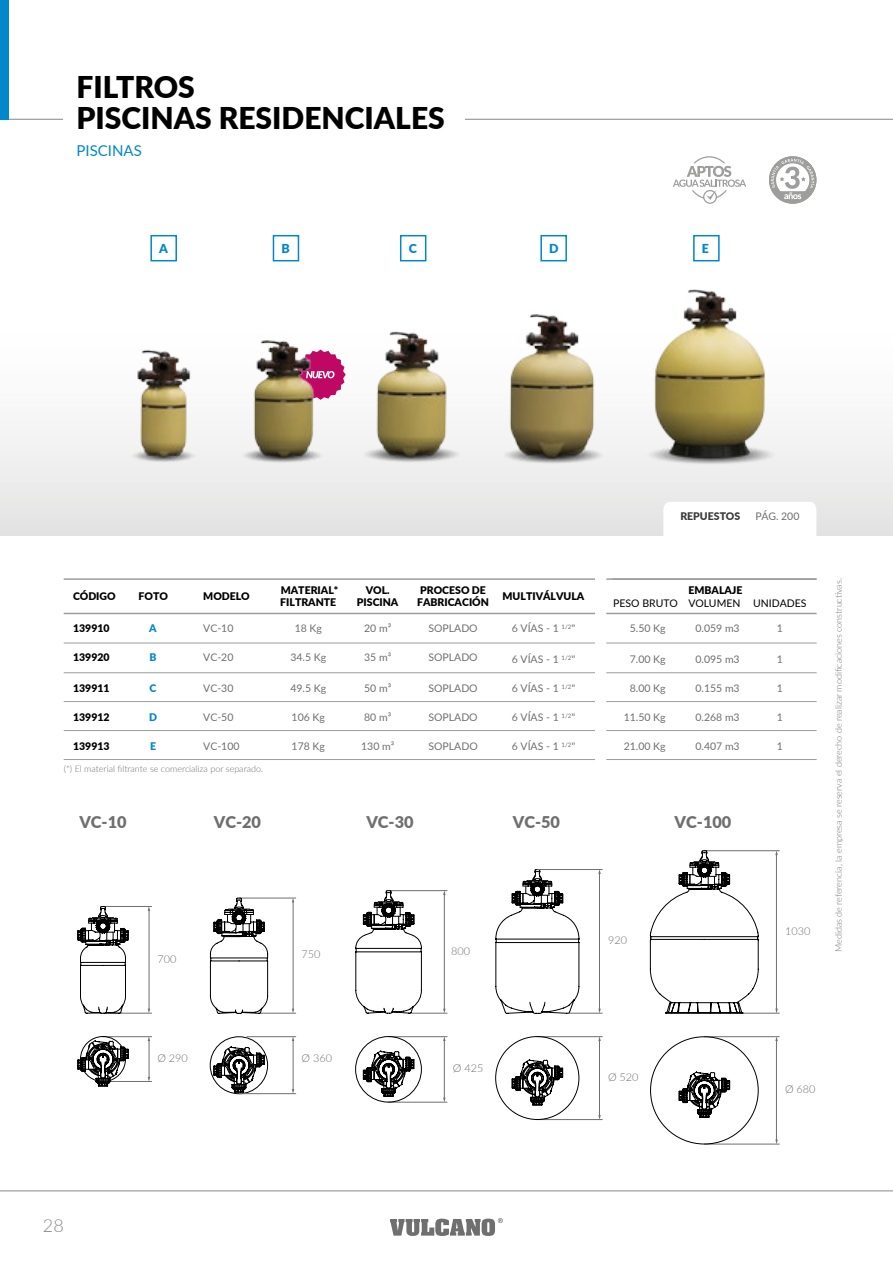
<style>
.page{position:relative;width:893px;height:1263px;background:#fff}
.page>*{position:absolute;margin:0;border:0;box-sizing:border-box;transform-origin:0 0}
.t1{font:900 30px/31.5px "Lato";color:#000}
.t2{font:300 18px "Lato";color:#878787}
.t3{font:900 16.2px "Lato";color:#706f6f}
.t4{font:15px "Lato";color:#0087cc}
.t5{font:900 12.45px "Lato";color:#0087cc}
.t6{font:300 10.8px "Lato";color:#706f6f}
.t7{font:10.5px "Lato";color:#706f6f}
.t8{font:900 10.5px/12.6px "Lato";color:#000}
.t9{font:10.5px "Lato";color:#000}
.t10{font:900 10.5px "Lato";color:#3c3c3b}
.t11{font:900 10.5px "Lato";color:#0087cc}
.t12{font:300 9px "Lato";color:#706f6f}
</style>
<div class="page">
<div style="left:0;top:0;width:893px;height:535px;background:linear-gradient(to bottom,#fff,#f0f0f0)"></div>
<img style="left:41px;top:259px;width:119px;height:245px">
<img style="left:160px;top:259px;width:240px;height:245px">
<img style="left:290px;top:260px;width:141px;height:245px">
<img style="left:431px;top:260px;width:245px;height:245px">
<img style="left:589px;top:254px;width:245px;height:245px">
<svg style="left:390px;top:1218px;width:113px;height:18px"></svg>
<hr style="left:0;top:119px;width:893px;height:1px;background:#878787">
<hr style="left:0;top:1190px;width:893px;height:1px;background:#878787">
<svg style="left:663px;top:502px;width:153px;height:34px"></svg>
<div style="left:64px;top:73px;width:401px;height:86px;background:#fff"></div>
<div style="left:150px;top:235px;width:27px;height:26px;border:2px solid #0087cc"></div>
<div style="left:273px;top:235px;width:26px;height:26px;border:2px solid #0087cc"></div>
<div style="left:400px;top:235px;width:26px;height:26px;border:2px solid #0087cc"></div>
<div style="left:540px;top:235px;width:27px;height:26px;border:2px solid #0087cc"></div>
<div style="left:693px;top:235px;width:27px;height:26px;border:2px solid #0087cc"></div>
<hr style="left:64px;top:643px;width:531px;height:1px;background:#9d9d9c">
<hr style="left:64px;top:672px;width:531px;height:1px;background:#9d9d9c">
<hr style="left:64px;top:701px;width:531px;height:1px;background:#9d9d9c">
<hr style="left:64px;top:730px;width:531px;height:1px;background:#9d9d9c">
<hr style="left:64px;top:759px;width:531px;height:1px;background:#9d9d9c">
<hr style="left:64px;top:613px;width:531px;height:1px;background:#9d9d9c">
<hr style="left:64px;top:578px;width:531px;height:2px;background:#9d9d9c">
<hr style="left:606px;top:643px;width:211px;height:1px;background:#9d9d9c">
<hr style="left:606px;top:672px;width:211px;height:1px;background:#9d9d9c">
<hr style="left:606px;top:701px;width:211px;height:1px;background:#9d9d9c">
<hr style="left:606px;top:730px;width:211px;height:1px;background:#9d9d9c">
<hr style="left:606px;top:759px;width:211px;height:1px;background:#9d9d9c">
<hr style="left:606px;top:613px;width:211px;height:1px;background:#9d9d9c">
<hr style="left:606px;top:578px;width:211px;height:2px;background:#9d9d9c">
<hr style="left:741px;top:1013px;width:38px;height:1px;background:#706f6f">
<hr style="left:704px;top:850px;width:75px;height:1px;background:#706f6f">
<hr style="left:776px;top:854px;width:1px;height:155px;background:#706f6f">
<svg style="left:775px;top:850px;width:3px;height:5px"></svg>
<hr style="left:704px;top:1144px;width:75px;height:1px;background:#706f6f">
<hr style="left:704px;top:1036px;width:75px;height:1px;background:#706f6f">
<hr style="left:776px;top:1040px;width:1px;height:100px;background:#706f6f">
<svg style="left:775px;top:1036px;width:3px;height:5px"></svg>
<svg style="left:775px;top:1139px;width:3px;height:5px"></svg>
<hr style="left:391px;top:890px;width:56px;height:1px;background:#706f6f">
<hr style="left:444px;top:894px;width:1px;height:115px;background:#706f6f">
<svg style="left:443px;top:890px;width:3px;height:5px"></svg>
<svg style="left:383px;top:899px;width:65px;height:204px"></svg>
<svg style="left:77px;top:890px;width:345px;height:212px"></svg>
<svg style="left:495px;top:850px;width:264px;height:294px"></svg>
<div style="left:0;top:0;width:9px;height:119px;background:#0087cc"></div>
<svg style="left:769px;top:156px;width:47px;height:48px"></svg>
<svg style="left:673px;top:156px;width:73px;height:48px"></svg>
<h1 class="t1" style="left:77px;top:69px;width:370px">FILTROS<br>PISCINAS RESIDENCIALES</h1>
<h3 class="t4" style="left:77px;top:139px;width:67px">PISCINAS</h3>
<p class="t5" style="left:159px;top:239px;width:10px">A</p>
<p class="t5" style="left:282px;top:239px;width:10px">B</p>
<p class="t5" style="left:409px;top:239px;width:10px">C</p>
<p class="t5" style="left:549px;top:239px;width:11px">D</p>
<p class="t5" style="left:702px;top:239px;width:9px">E</p>
<p class="t8" style="left:73px;top:589px;width:44px">CÓDIGO</p>
<p class="t8" style="left:73px;top:622px;width:38px">139910</p>
<p class="t8" style="left:73px;top:651px;width:38px">139920</p>
<p class="t8" style="left:73px;top:681px;width:38px">139911</p>
<p class="t8" style="left:73px;top:710px;width:38px">139912</p>
<p class="t8" style="left:73px;top:739px;width:38px">139913</p>
<p class="t8" style="left:139px;top:589px;width:31px">FOTO</p>
<p class="t8" style="left:203px;top:589px;width:48px">MODELO</p>
<p class="t11" style="left:149px;top:620px;width:9px">A</p>
<p class="t11" style="left:150px;top:649px;width:9px">B</p>
<p class="t11" style="left:150px;top:680px;width:8px">C</p>
<p class="t11" style="left:149px;top:709px;width:9px">D</p>
<p class="t11" style="left:150px;top:738px;width:8px">E</p>
<p class="t7" style="left:203px;top:621px;width:32px">VC-10</p>
<p class="t7" style="left:203px;top:650px;width:32px">VC-20</p>
<p class="t7" style="left:203px;top:681px;width:32px">VC-30</p>
<p class="t7" style="left:203px;top:710px;width:32px">VC-50</p>
<p class="t7" style="left:203px;top:739px;width:38px">VC-100</p>
<p class="t12" style="left:64px;top:762px;width:201px">(*) El material filtrante se comercializa por separado.</p>
<p class="t8" style="left:280px;top:583px;width:60px">MATERIAL*<br>FILTRANTE</p>
<p class="t8" style="left:417px;top:583px;width:73px">PROCESO DE<br>FABRICACIÓN</p>
<p class="t8" style="left:503px;top:589px;width:83px">MULTIVÁLVULA</p>
<p class="t8" style="left:357px;top:583px;width:43px;text-align:center">VOL.<br>PISCINA</p>
<p class="t7" style="left:364px;top:621px;width:29px">20 m³</p>
<p class="t7" style="left:364px;top:650px;width:29px">35 m³</p>
<p class="t7" style="left:364px;top:681px;width:29px">50 m³</p>
<p class="t7" style="left:364px;top:710px;width:29px">80 m³</p>
<p class="t7" style="left:361px;top:739px;width:35px">130 m³</p>
<p class="t7" style="left:512px;top:621px;width:65px">6 VÍAS - 1 <sup>1/2</sup>"</p>
<p class="t7" style="left:512px;top:652px;width:65px">6 VÍAS - 1 <sup>1/2</sup>"</p>
<p class="t7" style="left:512px;top:681px;width:65px">6 VÍAS - 1 <sup>1/2</sup>"</p>
<p class="t7" style="left:512px;top:710px;width:65px">6 VÍAS - 1 <sup>1/2</sup>"</p>
<p class="t7" style="left:512px;top:739px;width:65px">6 VÍAS - 1 <sup>1/2</sup>"</p>
<p class="t7" style="left:428px;top:621px;width:51px">SOPLADO</p>
<p class="t7" style="left:428px;top:650px;width:51px">SOPLADO</p>
<p class="t7" style="left:428px;top:681px;width:51px">SOPLADO</p>
<p class="t7" style="left:428px;top:710px;width:51px">SOPLADO</p>
<p class="t7" style="left:428px;top:739px;width:51px">SOPLADO</p>
<p class="t7" style="left:295px;top:621px;width:29px">18 Kg</p>
<p class="t7" style="left:290px;top:650px;width:37px">34.5 Kg</p>
<p class="t7" style="left:290px;top:681px;width:37px">49.5 Kg</p>
<p class="t7" style="left:292px;top:710px;width:35px">106 Kg</p>
<p class="t7" style="left:292px;top:739px;width:35px">178 Kg</p>
<p class="t10" style="left:680px;top:508px;width:61px">REPUESTOS</p>
<p class="t7" style="left:756px;top:509px;width:45px">PÁG. 200</p>
<p class="t8" style="left:688px;top:584px;width:56px">EMBALAJE</p>
<p class="t9" style="left:688px;top:596px;width:53px">VOLUMEN</p>
<p class="t9" style="left:613px;top:595px;width:66px">PESO BRUTO</p>
<p class="t9" style="left:753px;top:595px;width:55px">UNIDADES</p>
<p class="t7" style="left:630px;top:621px;width:37px">5.50 Kg</p>
<p class="t7" style="left:630px;top:652px;width:37px">7.00 Kg</p>
<p class="t7" style="left:630px;top:681px;width:37px">8.00 Kg</p>
<p class="t7" style="left:695px;top:621px;width:46px">0.059 m3</p>
<p class="t7" style="left:695px;top:652px;width:46px">0.095 m3</p>
<p class="t7" style="left:695px;top:681px;width:46px">0.155 m3</p>
<p class="t7" style="left:624px;top:710px;width:43px">11.50 Kg</p>
<p class="t7" style="left:695px;top:710px;width:46px">0.268 m3</p>
<p class="t7" style="left:624px;top:739px;width:43px">21.00 Kg</p>
<p class="t7" style="left:695px;top:739px;width:46px">0.407 m3</p>
<p class="t7" style="left:777px;top:621px;width:8px">1</p>
<p class="t7" style="left:777px;top:652px;width:8px">1</p>
<p class="t7" style="left:777px;top:681px;width:8px">1</p>
<p class="t7" style="left:777px;top:710px;width:8px">1</p>
<p class="t7" style="left:777px;top:739px;width:8px">1</p>
<h3 class="t3" style="left:79px;top:810px;width:49px">VC-10</h3>
<h3 class="t3" style="left:214px;top:810px;width:49px">VC-20</h3>
<h3 class="t3" style="left:366px;top:810px;width:49px">VC-30</h3>
<h3 class="t3" style="left:513px;top:810px;width:49px">VC-50</h3>
<h3 class="t3" style="left:675px;top:810px;width:58px">VC-100</h3>
<p class="t6" style="left:157px;top:951px;width:20px">700</p>
<p class="t6" style="left:301px;top:947px;width:20px">750</p>
<p class="t6" style="left:451px;top:943px;width:20px">800</p>
<p class="t6" style="left:608px;top:933px;width:20px">920</p>
<p class="t6" style="left:785px;top:923px;width:27px">1030</p>
<p class="t12" style="left:832px;top:952px;width:375px;rotate:-90deg">Medidas de referencia, la empresa se reserva el derecho de realizar modificaciones constructivas.</p>
<p class="t6" style="left:157px;top:1050px;width:32px">Ø 290</p>
<p class="t6" style="left:301px;top:1050px;width:32px">Ø 360</p>
<p class="t6" style="left:453px;top:1061px;width:32px">Ø 425</p>
<p class="t6" style="left:608px;top:1069px;width:32px">Ø 520</p>
<p class="t6" style="left:785px;top:1082px;width:32px">Ø 680</p>
<h2 class="t2" style="left:43px;top:1213px;width:22px">28</h2>
</div>
